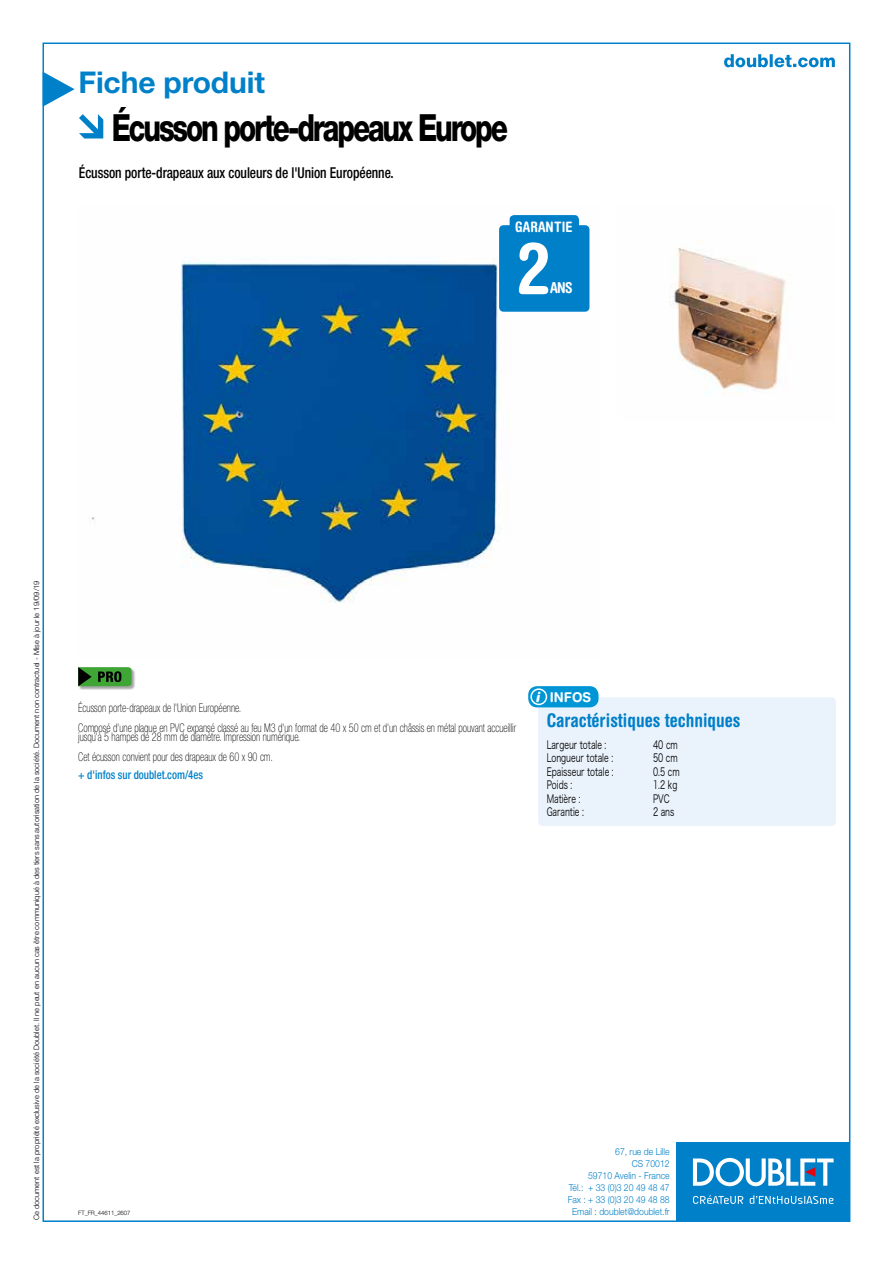
<style>
.page{position:relative;width:893px;height:1263px;background:#fff}
.page>*{position:absolute;margin:0;border:0;box-sizing:border-box;transform-origin:0 0}
.t1{font:700 condensed 72px "Helvetica Rounded LT Std";color:#fff}
.t2{font:800 37.5px "Helvetica Neue LT Std";letter-spacing:-.075em;color:#000;scale:.75 1}
.t3{font:700 30px "Helvetica Neue LT Std";letter-spacing:-.005em;color:#0080c9}
.t4{font:700 condensed 18.75px "Helvetica Rounded LT Std";color:#0080c9}
.t5{font:500 condensed 15px "Helvetica Neue LT Std";letter-spacing:-.005em;color:#000;scale:.9 1}
.t6{font:700 condensed 15px "Helvetica Rounded LT Std";color:#fff}
.t7{font:700 condensed 14.4px "Helvetica Rounded LT Std";letter-spacing:.01em;color:#fff}
.t8{font:700 13.5px "Helvetica Rounded LT Std";color:#fff;scale:.95 1}
.t9{font:100 condensed 12px/19.5px "Helvetica Neue LT Std";color:#000;scale:.85 1}
.t10{font:500 condensed 12px "Helvetica Neue LT Std";color:#0080c9;scale:.9 1}
.t11{font:11.25px "Hira Kaku Pro N W3";color:#000;scale:.7 1}
.t12{font:300 9.6px/12px "Helvetica Neue LT Std";color:#0080c9;text-align:right;scale:.9 1}
.t13{font:300 7.5px "Helvetica Neue LT Std";color:#000}
.t14{font:300 6px "Helvetica Neue LT Std";letter-spacing:-.005em;color:#000}
.s1{font-weight:900;font-style:italic}
</style>
<div class="page">
<div style="left:676px;top:1142px;width:174px;height:78px;background:#0080c9"></div>
<svg style="left:693px;top:1158px;width:141px;height:28px"></svg>
<svg style="left:693px;top:1195px;width:50px;height:9px"></svg>
<svg style="left:750px;top:1195px;width:83px;height:9px"></svg>
<svg style="left:724px;top:54px;width:111px;height:13px"></svg>
<svg style="left:43px;top:72px;width:32px;height:35px"></svg>
<div style="left:538px;top:697px;width:298px;height:129px;background:#eaf2fb;border-radius:4px"></div>
<div style="left:528px;top:686px;width:71px;height:21px;background:#0096d5;border-radius:9px"></div>
<div style="left:527px;top:685px;width:73px;height:24px;border:2px solid #fff;border-radius:10px"></div>
<div style="left:530px;top:688px;width:17px;height:17px;border:2px solid #fff;border-radius:50%"></div>
<img style="left:91px;top:257px;width:407px;height:346px">
<svg style="left:79px;top:114px;width:24px;height:24px"></svg>
<img style="left:669px;top:240px;width:117px;height:154px">
<div style="left:78px;top:667px;width:57px;height:23px;background:#000;opacity:.35"></div>
<svg style="left:78px;top:667px;width:54px;height:19px"></svg>
<div style="left:498px;top:224px;width:92px;height:88px;background:#0080c9;border-radius:5px"></div>
<div style="left:497px;top:224px;width:94px;height:89px;border:2px solid #fff;border-radius:5px"></div>
<div style="left:510px;top:215px;width:69px;height:22px;background:#0080c9;border-radius:4px"></div>
<div style="left:508px;top:213px;width:73px;height:26px;border:2px solid #fff;border-radius:5px"></div>
<h3 class="t3" style="left:78px;top:64px;width:188px">Fiche produit</h3>
<h2 class="t2" style="left:112px;top:105px;width:530px">Écusson porte-drapeaux Europe</h2>
<p class="t5" style="left:79px;top:164px;width:351px">Écusson porte-drapeaux aux couleurs de l'Union Européenne.</p>
<p class="t7" style="left:515px;top:218px;width:59px">GARANTIE</p>
<h1 class="t1" style="left:516px;top:225px;width:36px">2</h1>
<p class="t6" style="left:550px;top:278px;width:24px">ANS</p>
<p class="t13" style="left:32px;top:1220px;width:641px;rotate:-90deg">Ce document est la propriété exclusive de la société Doublet. Il ne peut en aucun cas être communiqué à des tiers sans autorisation de la société. Document non contractuel - Mise à jour le 19/09/19</p>
<p class="t9" style="left:78px;top:698px;width:517px">Écusson porte-drapeaux de l'Union Européenne.<br>Composé d'une plaque en PVC expansé classé au feu M3 d'un format de 40 x 50 cm et d'un châssis en métal pouvant accueillir</p>
<p class="t9" style="left:78px;top:727px;width:263px">jusqu'à 5 hampes de 28 mm de diamètre. Impression numérique.<br>Cet écusson convient pour des drapeaux de 60 x 90 cm.</p>
<p class="t10" style="left:78px;top:767px;width:140px">+ d'infos sur doublet.com/4es</p>
<p class="t8" style="left:536px;top:688px;width:60px"><span class="s1">i</span> INFOS</p>
<h3 class="t4" style="left:547px;top:709px;width:195px">Caractéristiques techniques</h3>
<p class="t11" style="left:547px;top:734px;width:87px">Largeur totale :</p>
<p class="t11" style="left:653px;top:734px;width:37px">40 cm</p>
<p class="t11" style="left:547px;top:748px;width:97px">Longueur totale :</p>
<p class="t11" style="left:653px;top:748px;width:37px">50 cm</p>
<p class="t11" style="left:547px;top:761px;width:97px">Epaisseur totale :</p>
<p class="t11" style="left:653px;top:761px;width:40px">0.5 cm</p>
<p class="t11" style="left:547px;top:775px;width:38px">Poids :</p>
<p class="t11" style="left:653px;top:775px;width:36px">1.2 kg</p>
<p class="t11" style="left:547px;top:788px;width:50px">Matière :</p>
<p class="t11" style="left:653px;top:788px;width:26px">PVC</p>
<p class="t11" style="left:547px;top:802px;width:55px">Garantie :</p>
<p class="t11" style="left:653px;top:802px;width:32px">2 ans</p>
<p class="t14" style="left:78px;top:1209px;width:54px">FT_FR_44611_2607</p>
<p class="t12" style="left:568px;top:1145px;width:115px">67, rue de Lille<br>CS 70012<br>59710 Avelin - France<br>Tél.: + 33 (0)3 20 49 48 47<br>Fax : + 33 (0)3 20 49 48 88<br>Email : doublet@doublet.fr</p>
</div>
